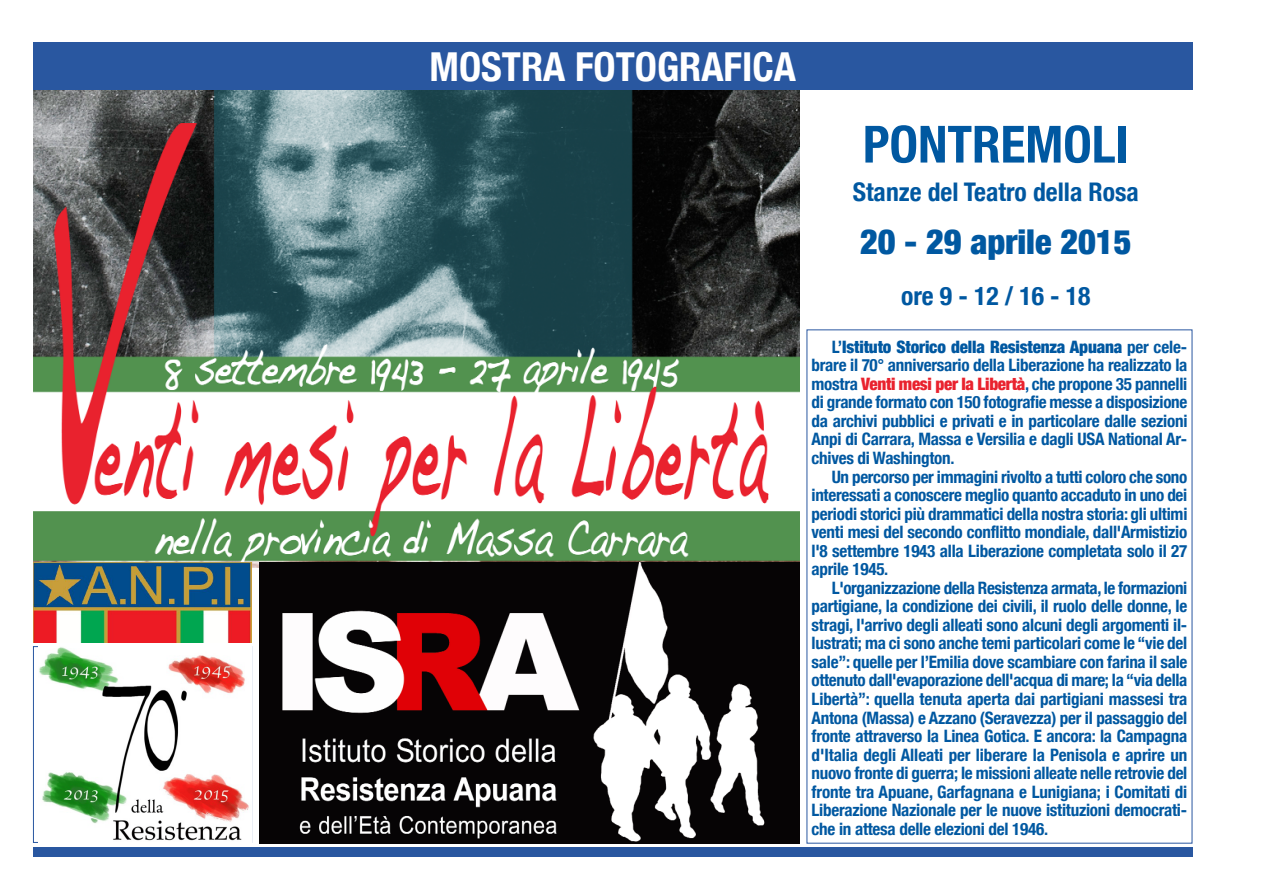
<style>
.page{position:relative;width:1263px;height:893px;background:#fff}
.page>*{position:absolute;margin:0;border:0;box-sizing:border-box;transform-origin:0 0}
.t1{font:700 condensed 51.3px "Helvetica Neue";color:#0058a1}
.t2{font:700 condensed 39.9px "Helvetica Neue";color:#fff}
.t3{font:900 condensed 34.2px "Helvetica Neue";color:#0058a1}
.t4{font:700 condensed 25.65px "Helvetica Neue";color:#0058a1}
.t5{font:700 condensed 17.1px/18.6px "Helvetica Neue";letter-spacing:-.015em;color:#0058a1;text-align:justify}
.s1{font-weight:900}
.s2{font-weight:900;color:#e9222e}
</style>
<div class="page">
<img style="left:33px;top:90px;width:766px;height:477px">
<div style="left:33px;top:43px;width:1159px;height:47px;background:#2957a0"></div>
<div style="left:33px;top:846px;width:1159px;height:10px;background:#2957a0"></div>
<img style="left:33px;top:562px;width:219px;height:81px">
<img style="left:39px;top:647px;width:210px;height:194px">
<img style="left:259px;top:562px;width:540px;height:281px">
<h2 class="t2" style="left:430px;top:43px;width:368px">MOSTRA FOTOGRAFICA</h2>
<h1 class="t1" style="left:863px;top:113px;width:267px">PONTREMOLI</h1>
<h3 class="t4" style="left:853px;top:176px;width:288px">Stanze del Teatro della Rosa</h3>
<h3 class="t3" style="left:860px;top:220px;width:273px">20 - 29 aprile 2015</h3>
<h3 class="t4" style="left:901px;top:280px;width:191px">ore 9 - 12 / 16 - 18</h3>
<p class="t5" style="left:812px;top:337px;width:377px;text-indent:20px">L’<span class="s1">Istituto Storico della Resistenza Apuana</span> per cele&shy;brare il 70° anniversario della Liberazione ha realizzato la mostra <span class="s2">Venti mesi per la Libertà</span>, che propone 35 pannelli di grande formato con 150 fotografie messe a disposizione da archivi pubblici e privati e in particolare dalle sezioni Anpi di Carrara, Massa e Versilia e dagli USA National Ar&shy;chives di Washington.</p>
<p class="t5" style="left:812px;top:467px;width:377px;text-indent:20px">Un percorso per immagini rivolto a tutti coloro che sono interessati a conoscere meglio quanto accaduto in uno dei periodi storici più drammatici della nostra storia: gli ultimi venti mesi del secondo conflitto mondiale, dall'Armistizio l'8 settembre 1943 alla Liberazione completata solo il 27 aprile 1945.</p>
<p class="t5" style="left:812px;top:578px;width:377px;text-indent:20px">L'organizzazione della Resistenza armata, le formazioni partigiane, la condizione dei civili, il ruolo delle donne, le stragi, l'arrivo degli alleati sono alcuni degli argomenti il&shy;lustrati; ma ci sono anche temi particolari come le “vie del sale”: quelle per l’Emilia dove scambiare con farina il sale ottenuto dall'evaporazione dell'acqua di mare; la “via della Libertà”: quella tenuta aperta dai partigiani massesi tra Antona (Massa) e Azzano (Seravezza) per il passaggio del fronte attraverso la Linea Gotica. E ancora: la Campagna d'Italia degli Alleati per liberare la Penisola e aprire un nuovo fronte di guerra; le missioni alleate nelle retrovie del fronte tra Apuane, Garfagnana e Lunigiana; i Comitati di Liberazione Nazionale per le nuove istituzioni democrati&shy;che in attesa delle elezioni del 1946.</p>
</div>
